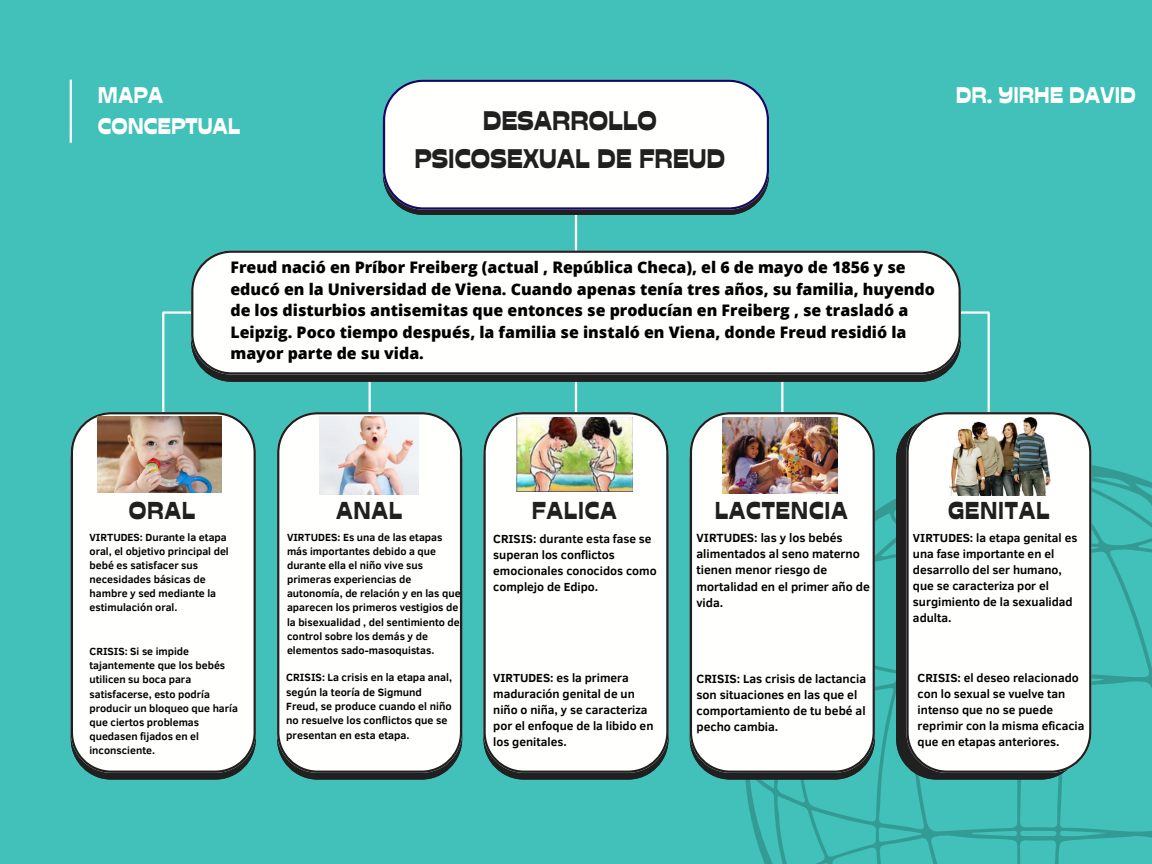
<style>
.page{position:relative;width:1152px;height:864px;background:#41c1ba}
.page>*{position:absolute;margin:0;border:0;box-sizing:border-box;transform-origin:0 0}
.t1{font:26.85px/37.5px "Stadio Now Novarese";color:#202020;text-align:center}
.t2{font:24.45px "Stadio Now Novarese";letter-spacing:.03em;color:#202020}
.t3{font:22.5px/30.8px "Stadio Now Novarese";color:#fffffd}
.t4{font:800 15.9px/21.6px "Open Sans";color:#000}
.t5{font:700 12.15px/16.2px "Clear Sans";color:#000}
.t6{font:700 12px/16px "Clear Sans";color:#000}
.t7{font:700 10.8px/14.4px "Clear Sans";color:#000}
.t8{font:700 10.65px/14.1px "Clear Sans";color:#000}
</style>
<div class="page">
<hr style="left:162px;top:313px;width:2px;height:99px;background:#fffffd">
<hr style="left:369px;top:313px;width:2px;height:99px;background:#fffffd">
<hr style="left:575px;top:313px;width:2px;height:99px;background:#fffffd">
<hr style="left:781px;top:313px;width:2px;height:99px;background:#fffffd">
<hr style="left:988px;top:313px;width:2px;height:99px;background:#fffffd">
<hr style="left:575px;top:197px;width:2px;height:71px;background:#fffffd">
<hr style="left:163px;top:311px;width:99px;height:3px;background:#fffffd">
<hr style="left:890px;top:311px;width:99px;height:3px;background:#fffffd">
<svg style="left:208px;top:374px;width:736px;height:7px;background:#272a29"></svg>
<div style="left:404px;top:210px;width:344px;height:5px;background:#202020"></div>
<svg style="left:383px;top:80px;width:386px;height:130px;background:#f0f2f4"></svg>
<div style="left:191px;top:251px;width:770px;height:123px;background:#fffffd"></div>
<svg style="left:745px;top:460px;width:407px;height:404px"></svg>
<svg style="left:896px;top:433px;width:185px;height:347px;background:#243434"></svg>
<svg style="left:71px;top:412px;width:185px;height:361px;background:#f1f3f1"></svg>
<svg style="left:277px;top:412px;width:185px;height:361px;background:#f1f4f2"></svg>
<svg style="left:483px;top:412px;width:186px;height:361px;background:#f0f2f0"></svg>
<svg style="left:690px;top:412px;width:185px;height:361px;background:#f1f3f1"></svg>
<svg style="left:906px;top:412px;width:185px;height:361px;background:#f1f3f1"></svg>
<hr style="left:70px;top:80px;width:2px;height:63px;background:#fffffd">
<img style="left:98px;top:416px;width:124px;height:77px">
<img style="left:319px;top:416px;width:99px;height:79px">
<img style="left:517px;top:417px;width:115px;height:75px">
<img style="left:723px;top:417px;width:114px;height:77px">
<img style="left:939px;top:417px;width:119px;height:78px">
<p class="t3" style="left:98px;top:80px;width:144px">MAPA<br>CONCEPTUAL</p>
<p class="t3" style="left:956px;top:80px;width:182px">DR. YIRHE DAVID</p>
<h1 class="t1" style="left:415px;top:102px;width:312px">DESARROLLO<br>PSICOSEXUAL DE FREUD</h1>
<h1 class="t4" style="left:230px;top:256px;width:706px">Freud nació en Príbor Freiberg (actual , República Checa), el 6 de mayo de 1856 y se educó en la Universidad de Viena. Cuando apenas tenía tres años, su familia, huyendo de los disturbios antisemitas que entonces se producían en Freiberg , se trasladó a Leipzig. Poco tiempo después, la familia se instaló en Viena, donde Freud residió la mayor parte de su vida.</h1>
<p class="t2" style="left:129px;top:495px;width:68px">ORAL</p>
<h1 class="t2" style="left:336px;top:495px;width:68px">ANAL</h1>
<p class="t2" style="left:532px;top:495px;width:87px">FALICA</p>
<p class="t2" style="left:715px;top:495px;width:135px">LACTENCIA</p>
<p class="t2" style="left:948px;top:495px;width:103px">GENITAL</p>
<h1 class="t8" style="left:89px;top:529px;width:141px">VIRTUDES: Durante la etapa oral, el objetivo principal del bebé es satisfacer sus necesidades básicas de hambre y sed mediante la estimulación oral.</h1>
<h4 class="t8" style="left:287px;top:529px;width:175px">VIRTUDES: Es una de las etapas más importantes debido a que durante ella el niño vive sus primeras experiencias de autonomía, de relación y en las que aparecen los primeros vestigios de la bisexualidad , del sentimiento de control sobre los demás y de elementos sado-masoquistas.</h4>
<h4 class="t7" style="left:286px;top:670px;width:167px">CRISIS: La crisis en la etapa anal, según la teoría de Sigmund<br>Freud, se produce cuando el niño no resuelve los conflictos que se presentan en esta etapa.</h4>
<p class="t8" style="left:89px;top:644px;width:150px">CRISIS: Si se impide tajantemente que los bebés utilicen su boca para satisfacerse, esto podría producir un bloqueo que haría que ciertos problemas quedasen fijados en el inconsciente.</p>
<p class="t6" style="left:493px;top:530px;width:165px">CRISIS: durante esta fase se superan los conflictos emocionales conocidos como complejo de Edipo.</p>
<h1 class="t6" style="left:493px;top:670px;width:162px">VIRTUDES: es la primera maduración genital de un niño o niña, y se caracteriza por el enfoque de la libido en los genitales.</h1>
<h4 class="t5" style="left:696px;top:529px;width:175px">VIRTUDES: las y los bebés alimentados al seno materno tienen menor riesgo de mortalidad en el primer año de vida.</h4>
<h4 class="t5" style="left:696px;top:670px;width:171px">CRISIS: Las crisis de lactancia son situaciones en las que el comportamiento de tu bebé al pecho cambia.</h4>
<h4 class="t6" style="left:913px;top:529px;width:166px">VIRTUDES: la etapa genital es una fase importante en el desarrollo del ser humano, que se caracteriza por el surgimiento de la sexualidad adulta.</h4>
<p class="t6" style="left:918px;top:670px;width:168px">CRISIS: el deseo relacionado con lo sexual se vuelve tan intenso que no se puede reprimir con la misma eficacia que en etapas anteriores.</p>
</div>
